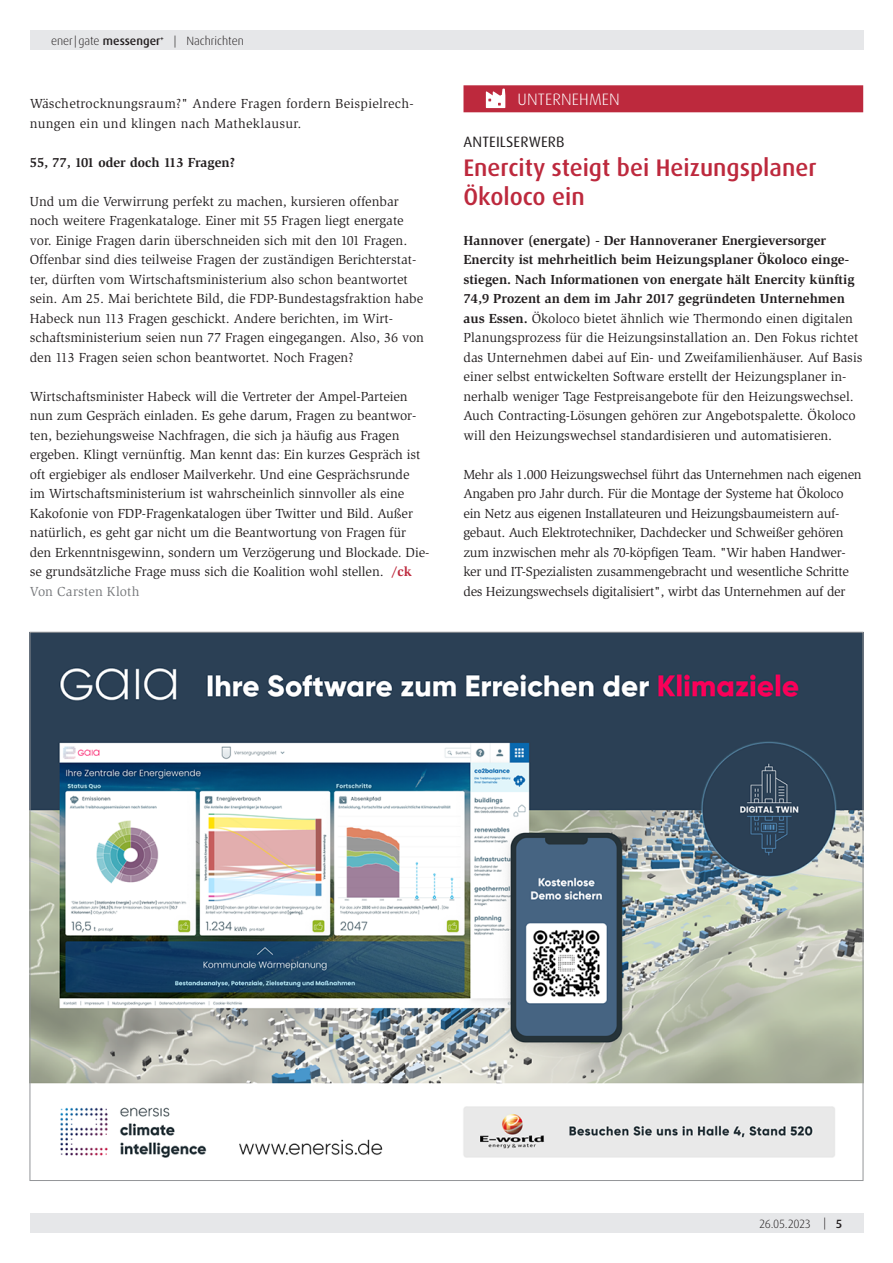
<style>
.page{position:relative;width:893px;height:1263px;background:#fff}
.page>*{position:absolute;margin:0;border:0;box-sizing:border-box;transform-origin:0 0}
.Headline{font:500 24px/28.8px "Dax Pro";color:#bd293d}
.Rubrikzeile{font:300 16.5px "Dax Pro";letter-spacing:.01em;color:#fff}
.Dachzeile{font:15px "Dax Pro";letter-spacing:.01em;color:#231f20}
.Fließtext{font:13.5px/19.5px "Slimbach Std";letter-spacing:-.005em;color:#231f20}
.Fließtext-2{font:13.5px/19.5px "Slimbach Std";letter-spacing:.02em;color:#231f20}
.Zwischenüberschrift{font:700 13.5px "Slimbach Std";color:#231f20}
.Autor{font:13.5px "Slimbach Std";letter-spacing:.015em;color:#76787b}
.t1{font:300 12px "Dax Pro";color:#231f20}
.s1{font-weight:500}
.s2{font-weight:700;color:#bd293d}
.s3{font-weight:700}
</style>
<div class="page">
<div style="left:30px;top:1214px;width:833px;height:19px;background:#e6e7e9"></div>
<div style="left:30px;top:30px;width:833px;height:20px;background:#e6e7e9"></div>
<div style="left:463px;top:85px;width:400px;height:27px;background:#bd293d"></div>
<svg style="left:486px;top:89px;width:19px;height:19px"></svg>
<img style="left:32px;top:634px;width:829px;height:524px">
<p class="t1" style="left:51px;top:33px;width:194px">ener|gate <span class="s1">messenger</span><sup>+</sup> | Nachrichten</p>
<p class="Fließtext-2" style="left:30px;top:94px;width:385px">Wäschetrocknungsraum?" Andere Fragen fordern Beispielrech&shy;nungen ein und klingen nach Matheklausur.</p>
<p class="Zwischenüberschrift" style="left:30px;top:154px;width:207px">55, 77, 101 oder doch 113 Fragen?</p>
<p class="Fließtext" style="left:30px;top:191px;width:396px">Und um die Verwirrung perfekt zu machen, kursieren offenbar noch weitere Fragenkataloge. Einer mit 55 Fragen liegt energate vor. Einige Fragen darin überschneiden sich mit den 101 Fragen.<br>Offenbar sind dies teilweise Fragen der zuständigen Berichterstat&shy;ter, dürften vom Wirtschaftsministerium also schon beantwortet sein. Am 25. Mai berichtete Bild, die FDP-Bundestagsfraktion habe Habeck nun 113 Fragen geschickt. Andere berichten, im Wirt&shy;schaftsministerium seien nun 77 Fragen eingegangen. Also, 36 von den 113 Fragen seien schon beantwortet. Noch Fragen?</p>
<p class="Fließtext" style="left:30px;top:386px;width:401px">Wirtschaftsminister Habeck will die Vertreter der Ampel-Parteien nun zum Gespräch einladen. Es gehe darum, Fragen zu beantwor&shy;ten, beziehungsweise Nachfragen, die sich ja häufig aus Fragen ergeben. Klingt vernünftig. Man kennt das: Ein kurzes Gespräch ist oft ergiebiger als endloser Mailverkehr. Und eine Gesprächsrunde<br>im Wirtschaftsministerium ist wahrscheinlich sinnvoller als eine Kakofonie von FDP-Fragenkatalogen über Twitter und Bild. Außer natürlich, es geht gar nicht um die Beantwortung von Fragen für den Erkenntnisgewinn, sondern um Verzögerung und Blockade. Die&shy;se grundsätzliche Frage muss sich die Koalition wohl stellen. <span class="s2">/ck</span></p>
<p class="Autor" style="left:30px;top:583px;width:111px">Von Carsten Kloth</p>
<p class="Rubrikzeile" style="left:517px;top:89px;width:104px">UNTERNEHMEN</p>
<p class="Dachzeile" style="left:464px;top:132px;width:103px">ANTEILSERWERB</p>
<p class="Headline" style="left:463px;top:153px;width:355px">Enercity steigt bei Heizungsplaner<br>Ökoloco ein</p>
<p class="Fließtext" style="left:463px;top:230px;width:401px"><span class="s3">Hannover (energate) - Der Hannoveraner Energieversorger Enercity ist mehrheitlich beim Heizungsplaner Ökoloco einge&shy;stiegen. Nach Informationen von energate hält Enercity künftig 74,9 Prozent an dem im Jahr 2017 gegründeten Unternehmen aus Essen.</span> Ökoloco bietet ähnlich wie Thermondo einen digitalen Planungsprozess für die Heizungsinstallation an. Den Fokus richtet das Unternehmen dabei auf Ein- und Zweifamilienhäuser. Auf Basis einer selbst entwickelten Software erstellt der Heizungsplaner in&shy;nerhalb weniger Tage Festpreisangebote für den Heizungswechsel.<br>Auch Contracting-Lösungen gehören zur Angebotspalette. Ökoloco will den Heizungswechsel standardisieren und automatisieren.</p>
<p class="Fließtext" style="left:463px;top:464px;width:400px">Mehr als 1.000 Heizungswechsel führt das Unternehmen nach eigenen Angaben pro Jahr durch. Für die Montage der Systeme hat Ökoloco ein Netz aus eigenen Installateuren und Heizungsbaumeistern auf&shy;gebaut. Auch Elektrotechniker, Dachdecker und Schweißer gehören zum inzwischen mehr als 70-köpfigen Team. "Wir haben Handwer&shy;ker und IT-Spezialisten zusammengebracht und wesentliche Schritte des Heizungswechsels digitalisiert", wirbt das Unternehmen auf der</p>
<p class="t1" style="left:759px;top:1216px;width:53px">26.05.2023</p>
<p class="t1" style="left:823px;top:1215px;width:20px">| <span class="s1">5</span></p>
</div>
